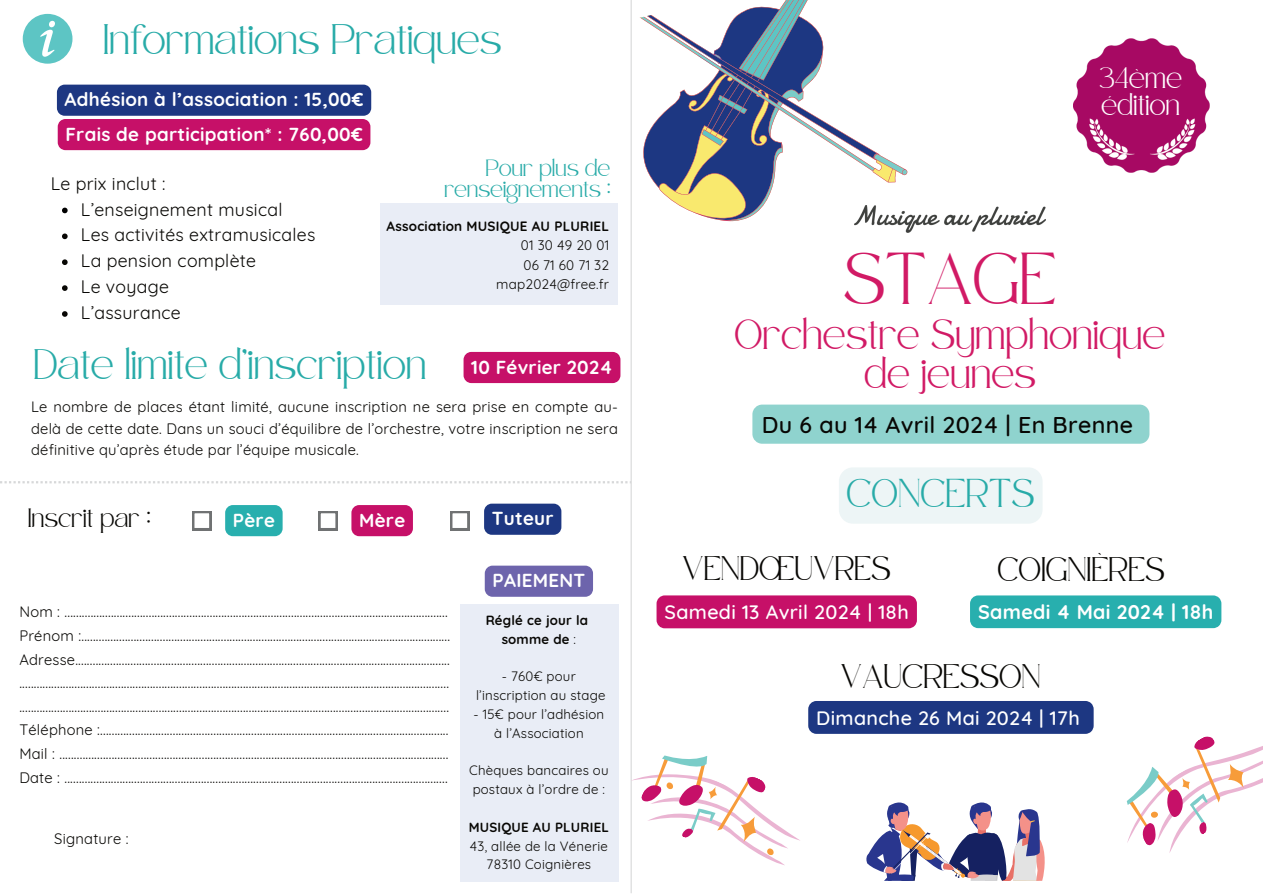
<style>
.page{position:relative;width:1263px;height:894px;background:#fff}
.page>*{position:absolute;margin:0;border:0;box-sizing:border-box;transform-origin:0 0}
.t1{font:35.85px "Safira March";letter-spacing:.015em;color:#d11a65}
.t2{font:500 23.25px "Quicksand";letter-spacing:.015em;color:#080704}
.t3{font:20.85px "Safira March";letter-spacing:.015em;color:#28aba8}
.t4{font:20.7px/39px "Safira March";letter-spacing:.015em;color:#d11a65;text-align:center}
.t5{font:500 19.8px "Quicksand";letter-spacing:.015em;color:#fff}
.t6{font:700 19.8px "Quicksand";letter-spacing:.015em;color:#fff}
.t7{font:19.65px "Safira March";letter-spacing:.015em;color:#28aba8}
.t8{font:700 18.75px/34.3px "Quicksand";letter-spacing:.015em;color:#fff}
.t9{font:17.7px/25.8px "Quicksand";letter-spacing:.015em;color:#080704}
.t10{font:16.65px "Safira March";letter-spacing:.015em;color:#080704}
.t11{font:14.7px/23.5px "Quicksand";letter-spacing:.015em;color:#080704;text-align:justify}
.t12{font:14.55px/26.8px "Safira March";letter-spacing:.015em;color:#fff}
.t13{font:13.5px/19px "Quicksand";letter-spacing:.015em;color:#080704;text-align:right}
.t14{font:700 13.5px "Quicksand";letter-spacing:.015em;color:#080704}
.t15{font:13.2px/18.8px "Quicksand";letter-spacing:.015em;color:#080704;text-align:center}
.t16{font:700 13.2px/18.8px "Quicksand";letter-spacing:.015em;color:#080704;text-align:center}
.t17{font:12.9px "Safira March";letter-spacing:.015em;color:#080704}
.t18{font:11.4px/21px "Safira March";letter-spacing:.015em;color:#28aba8;text-align:right}
.s1{font-weight:400}
</style>
<div class="page">
<div style="left:225px;top:505px;width:58px;height:31px;background:#28afae;border-radius:8px"></div>
<div style="left:351px;top:505px;width:62px;height:31px;background:#c61068;border-radius:8px"></div>
<div style="left:484px;top:503px;width:77px;height:31px;background:#1d3782;border-radius:8px"></div>
<hr style="left:631px;top:0;width:1px;height:893px;background:#d7d8d9">
<svg style="left:1127px;top:736px;width:136px;height:117px"></svg>
<img style="left:855px;top:206px;width:191px;height:26px">
<svg style="left:630px;top:0;width:277px;height:221px"></svg>
<svg style="left:631px;top:755px;width:169px;height:110px"></svg>
<svg style="left:866px;top:802px;width:179px;height:78px"></svg>
<img style="left:1073px;top:39px;width:136px;height:134px">
<svg style="left:0;top:481px;width:631px;height:2px"></svg>
<svg style="left:450px;top:511px;width:19px;height:19px"></svg>
<svg style="left:318px;top:511px;width:20px;height:19px"></svg>
<svg style="left:192px;top:511px;width:19px;height:19px"></svg>
<div style="left:460px;top:604px;width:158px;height:277px;background:#e9edf6"></div>
<div style="left:23px;top:14px;width:49px;height:49px;background:#5dc5c4;border-radius:50%"></div>
<svg style="left:40px;top:21px;width:15px;height:36px"></svg>
<div style="left:752px;top:404px;width:397px;height:39px;background:#8fd3ce"></div>
<div style="left:656px;top:595px;width:261px;height:33px;background:#c61068"></div>
<div style="left:839px;top:467px;width:203px;height:56px;background:#edf5f6"></div>
<div style="left:808px;top:701px;width:286px;height:32px;background:#1d3782"></div>
<div style="left:381px;top:203px;width:237px;height:102px;background:#e9edf6"></div>
<svg style="left:62px;top:207px;width:6px;height:6px"></svg>
<svg style="left:62px;top:233px;width:6px;height:6px"></svg>
<svg style="left:62px;top:259px;width:6px;height:6px"></svg>
<svg style="left:62px;top:285px;width:6px;height:6px"></svg>
<svg style="left:62px;top:311px;width:6px;height:6px"></svg>
<svg style="left:57px;top:85px;width:314px;height:65px;background:#792f7c"></svg>
<div style="left:464px;top:352px;width:156px;height:31px;background:#c61068"></div>
<div style="left:485px;top:565px;width:108px;height:31px;background:#6d64ac"></div>
<div style="left:970px;top:595px;width:251px;height:33px;background:#28afae"></div>
<h3 class="t3" style="left:104px;top:34px;width:400px">Informations Pratiques</h3>
<p class="t8" style="left:65px;top:81px;width:300px">Adhésion à l’association : 15,00€<br>Frais de participation* : 760,00€</p>
<p class="t9" style="left:51px;top:168px;width:116px">Le prix inclut :</p>
<p class="t9" style="left:81px;top:194px;width:236px">L’enseignement musical<br>Les activités extramusicales<br>La pension complète<br>Le voyage<br>L’assurance</p>
<p class="t18" style="left:444px;top:161px;width:167px">Pour plus de renseignements :</p>
<p class="t14" style="left:387px;top:215px;width:224px">Association MUSIQUE AU PLURIEL</p>
<p class="t13" style="left:496px;top:235px;width:114px">01 30 49 20 01<br>06 71 60 71 32 map2024@free.fr</p>
<h3 class="t3" style="left:34px;top:359px;width:394px">Date limite d’inscription</h3>
<p class="t8" style="left:471px;top:348px;width:143px">10 Février 2024</p>
<p class="t11" style="left:31px;top:395px;width:588px;line-height:21.3px">Le nombre de places étant limité, aucune inscription ne sera prise en compte au&shy;delà de cette date. Dans un souci d’équilibre de l’orchestre, votre inscription ne sera définitive qu’après étude par l’équipe musicale.</p>
<p class="t17" style="left:28px;top:515px;width:124px">Inscrit par :</p>
<p class="t8" style="left:233px;top:501px;width:44px">Père</p>
<p class="t8" style="left:359px;top:501px;width:48px">Mère</p>
<p class="t8" style="left:492px;top:500px;width:63px">Tuteur</p>
<p class="t8" style="left:492px;top:561px;width:94px">PAIEMENT</p>
<p class="t11" style="left:19px;top:598px;width:432px;text-align:left">Nom : ....................................................................................................................................<br>Prénom :...............................................................................................................................<br>Adresse................................................................................................................................. .................................................................................................................................................... ....................................................................................................................................................<br>Téléphone :........................................................................................................................<br>Mail : ......................................................................................................................................<br>Date : ....................................................................................................................................</p>
<p class="t11" style="left:54px;top:825px;width:76px">Signature :</p>
<p class="t16" style="left:486px;top:609px;width:104px">Réglé ce jour la somme de <span class="s1">:</span></p>
<p class="t15" style="left:476px;top:665px;width:131px">- 760€ pour l’inscription au stage</p>
<p class="t15" style="left:474px;top:703px;width:132px">- 15€ pour l’adhésion à l’Association</p>
<p class="t15" style="left:469px;top:759px;width:141px;text-align:left">Chèques bancaires ou postaux à l’ordre de :</p>
<p class="t16" style="left:469px;top:816px;width:142px">MUSIQUE AU PLURIEL</p>
<p class="t15" style="left:470px;top:834px;width:139px">43, allée de la Vénerie<br>78310 Coignières</p>
<p class="t12" style="left:1099px;top:70px;width:84px">34ème édition</p>
<h1 class="t1" style="left:844px;top:270px;width:214px">STAGE</h1>
<h3 class="t4" style="left:735px;top:322px;width:432px">Orchestre Symphonique de jeunes</h3>
<h2 class="t2" style="left:762px;top:405px;width:373px">Du 6 au 14 Avril 2024 | En Brenne</h2>
<h3 class="t7" style="left:847px;top:489px;width:189px">CONCERTS</h3>
<p class="t10" style="left:682px;top:564px;width:210px">VENDŒUVRES</p>
<h3 class="t5" style="left:665px;top:596px;width:246px">Samedi 13 Avril 2024 | 18h</h3>
<p class="t10" style="left:998px;top:565px;width:169px">COIGNIÈRES</p>
<h3 class="t6" style="left:978px;top:595px;width:237px">Samedi 4 Mai 2024 | 18h</h3>
<p class="t10" style="left:841px;top:672px;width:201px">VAUCRESSON</p>
<h3 class="t5" style="left:816px;top:701px;width:265px">Dimanche 26 Mai 2024 | 17h</h3>
</div>
